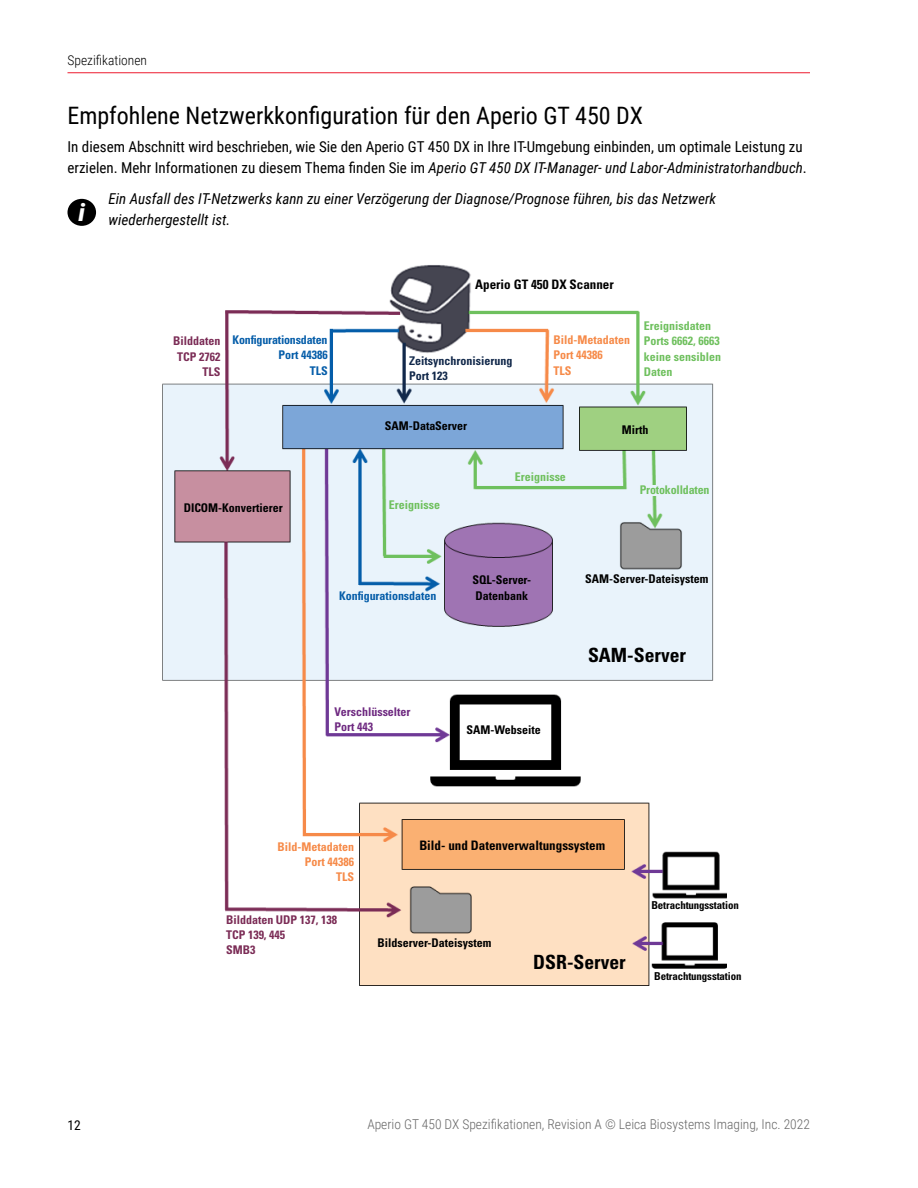
<style>
.page{position:relative;width:918px;height:1188px;background:#fff}
.page>*{position:absolute;margin:0;border:0;box-sizing:border-box;transform-origin:0 0}
.t1{font:24px "Roboto Condensed";color:#000}
.t2{font:italic 900 24px "Roboto";color:#fff}
.t3{font:700 condensed 19.65px "Univers LT Std";color:#000}
.t4{font:15px/21px "Roboto Condensed";color:#000}
.t5{font:italic 15px/21px "Roboto Condensed";color:#000}
.t6{font:300 13.5px "Roboto Condensed";color:#666}
.t7{font:300 13.5px "Roboto Condensed";color:#000}
.t8{font:13.5px "Roboto Condensed";color:#000}
.t9{font:700 condensed 13.05px "Univers LT Std";color:#000}
.t10{font:700 condensed 12px/15.3px "Univers LT Std";color:#000}
.t11{font:700 condensed 12px/15.3px "Univers LT Std";color:#6fc05e}
.t12{font:700 condensed 12px/15.3px "Univers LT Std";color:#7b2c56;text-align:right}
.t13{font:700 condensed 12px/15.3px "Univers LT Std";color:#f68a48}
.t14{font:700 condensed 12px/15.3px "Univers LT Std";letter-spacing:-.005em;color:#055da9;text-align:right}
.t15{font:700 condensed 12px/15.3px "Univers LT Std";color:#11284a}
.t16{font:700 condensed 12px/15.3px "Univers LT Std";color:#6f2a81}
.t17{font:700 condensed 10.95px "Univers LT Std";letter-spacing:-.01em;color:#000}
.s1{font-style:italic}
</style>
<div class="page">
<hr style="left:68px;top:72px;width:742px;height:1px;background:#ed1b2f">
<div style="left:67px;top:199px;width:29px;height:27px;background:#000;border-radius:50%"></div>
<img style="left:162px;top:265px;width:565px;height:721px">
<div style="left:554px;top:335px;width:78px;height:46px;background:#fff"></div>
<div style="left:644px;top:322px;width:91px;height:58px;background:#fff"></div>
<div style="left:640px;top:486px;width:70px;height:10px;background:#e9f3fb"></div>
<div style="left:267px;top:842px;width:87px;height:46px;background:#fff"></div>
<p class="t7" style="left:68px;top:51px;width:81px">Spezifikationen</p>
<h1 class="t1" style="left:68px;top:99px;width:577px">Empfohlene Netzwerkkonfiguration für den Aperio GT 450 DX</h1>
<p class="t4" style="left:68px;top:136px;width:741px">In diesem Abschnitt wird beschrieben, wie Sie den Aperio GT 450 DX in Ihre IT-Umgebung einbinden, um optimale Leistung zu erzielen. Mehr Informationen zu diesem Thema finden Sie im <span class="s1">Aperio GT 450 DX IT-Manager- und Labor-Administratorhandbuch</span>.</p>
<h1 class="t2" style="left:79px;top:195px;width:8px">i</h1>
<p class="t5" style="left:109px;top:187px;width:609px">Ein Ausfall des IT-Netzwerks kann zu einer Verzögerung der Diagnose/Prognose führen, bis das Netzwerk wiederhergestellt ist.</p>
<p class="t9" style="left:475px;top:276px;width:140px">Aperio GT 450 DX Scanner</p>
<p class="t14" style="left:233px;top:332px;width:97px">Konfigurationsdaten<br>Port 44386<br>TLS</p>
<p class="t12" style="left:173px;top:334px;width:49px">Bilddaten<br>TCP 2762<br>TLS</p>
<p class="t13" style="left:554px;top:332px;width:78px">Bild-Metadaten<br>Port 44386<br>TLS</p>
<p class="t15" style="left:409px;top:353px;width:105px">Zeitsynchronisierung<br>Port 123</p>
<p class="t11" style="left:644px;top:318px;width:79px">Ereignisdaten<br>Ports 6662, 6663 keine sensiblen<br>Daten</p>
<p class="t10" style="left:385px;top:418px;width:84px">SAM-DataServer</p>
<p class="t10" style="left:622px;top:422px;width:28px">Mirth</p>
<p class="t10" style="left:184px;top:500px;width:101px">DICOM-Konvertierer</p>
<p class="t11" style="left:389px;top:497px;width:53px">Ereignisse</p>
<p class="t14" style="left:339px;top:588px;width:99px">Konfigurationsdaten</p>
<p class="t16" style="left:335px;top:704px;width:78px">Verschlüsselter<br>Port 443</p>
<p class="t11" style="left:515px;top:469px;width:53px">Ereignisse</p>
<p class="t11" style="left:640px;top:482px;width:71px">Protokolldaten</p>
<p class="t10" style="left:472px;top:572px;width:60px">SQL-Server-<br>Datenbank</p>
<p class="t10" style="left:585px;top:571px;width:125px">SAM-Server-Dateisystem</p>
<p class="t10" style="left:467px;top:722px;width:76px">SAM-Webseite</p>
<h2 class="t3" style="left:588px;top:643px;width:99px">SAM-Server</h2>
<p class="t13" style="left:278px;top:839px;width:78px;text-align:right">Bild-Metadaten<br>Port 44386<br>TLS</p>
<p class="t12" style="left:226px;top:912px;width:113px;text-align:left">Bilddaten UDP 137, 138<br>TCP 139, 445<br>SMB3</p>
<p class="t9" style="left:419px;top:837px;width:187px">Bild- und Datenverwaltungssystem</p>
<p class="t10" style="left:378px;top:935px;width:115px">Bildserver-Dateisystem</p>
<h2 class="t3" style="left:533px;top:950px;width:94px">DSR-Server</h2>
<p class="t17" style="left:651px;top:898px;width:89px">Betrachtungsstation</p>
<p class="t17" style="left:654px;top:969px;width:89px">Betrachtungsstation</p>
<p class="t8" style="left:68px;top:1116px;width:15px">12</p>
<p class="t6" style="left:367px;top:1115px;width:444px">Aperio GT 450 DX Spezifikationen, Revision A © Leica Biosystems Imaging, Inc. 2022</p>
</div>
